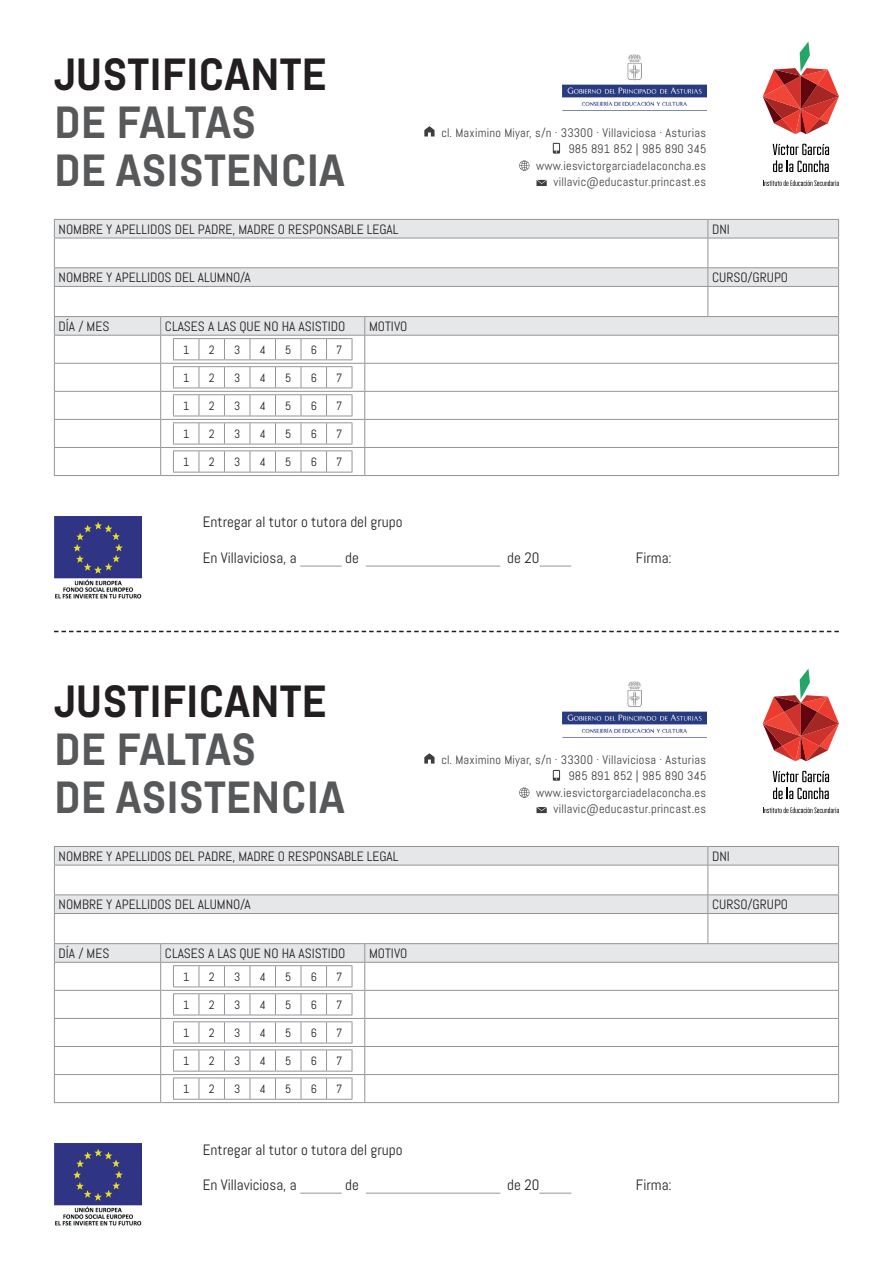
<style>
.page{position:relative;width:893px;height:1263px;background:#fff}
.page>*{position:absolute;margin:0;border:0;box-sizing:border-box;transform-origin:0 0}
.t1{font:700 45px/48px "Abel Pro";color:#57585a}
.t2{font:700 45px "Abel Pro";color:#231f20}
.t3{font:15px "Abel Pro";color:#231f20}
.t4{font:13.5px "Abel Pro";color:#231f20}
.t5{font:12.3px/16.5px "Abel Pro";letter-spacing:.02em;color:#3e3e3f;text-align:right}
.t6{font:12px "Abel Pro";color:#231f20}
</style>
<div class="page">
<svg style="left:54px;top:631px;width:785px;height:1px"></svg>
<img style="left:54px;top:516px;width:87px;height:82px">
<svg style="left:536px;top:180px;width:11px;height:6px"></svg>
<svg style="left:519px;top:160px;width:10px;height:11px"></svg>
<svg style="left:424px;top:126px;width:11px;height:11px"></svg>
<img style="left:562px;top:54px;width:145px;height:53px">
<svg style="left:553px;top:143px;width:7px;height:11px"></svg>
<svg style="left:773px;top:144px;width:56px;height:28px"></svg>
<svg style="left:763px;top:41px;width:76px;height:93px"></svg>
<svg style="left:763px;top:180px;width:76px;height:6px"></svg>
<hr style="left:300px;top:566px;width:42px;height:1px;background:#939598">
<hr style="left:366px;top:566px;width:134px;height:1px;background:#939598">
<hr style="left:540px;top:566px;width:31px;height:1px;background:#939598">
<img style="left:54px;top:1143px;width:87px;height:83px">
<svg style="left:536px;top:807px;width:11px;height:6px"></svg>
<svg style="left:519px;top:787px;width:10px;height:11px"></svg>
<svg style="left:424px;top:753px;width:11px;height:10px"></svg>
<img style="left:562px;top:681px;width:145px;height:53px">
<svg style="left:553px;top:770px;width:7px;height:11px"></svg>
<svg style="left:773px;top:771px;width:56px;height:28px"></svg>
<svg style="left:763px;top:668px;width:76px;height:93px"></svg>
<svg style="left:763px;top:807px;width:76px;height:6px"></svg>
<hr style="left:300px;top:1193px;width:42px;height:1px;background:#939598">
<hr style="left:366px;top:1193px;width:134px;height:1px;background:#939598">
<hr style="left:540px;top:1193px;width:31px;height:1px;background:#939598">
<hr style="left:54px;top:475px;width:107px;height:1px;background:#939598">
<hr style="left:161px;top:475px;width:204px;height:1px;background:#939598">
<hr style="left:365px;top:475px;width:474px;height:1px;background:#939598">
<svg style="left:54px;top:219px;width:785px;height:256px"></svg>
<hr style="left:54px;top:1102px;width:107px;height:1px;background:#939598">
<hr style="left:161px;top:1102px;width:204px;height:1px;background:#939598">
<hr style="left:365px;top:1102px;width:474px;height:1px;background:#939598">
<svg style="left:54px;top:846px;width:785px;height:256px"></svg>
<h1 class="t2" style="left:54px;top:43px;width:274px">JUSTIFICANTE</h1>
<h1 class="t1" style="left:54px;top:99px;width:292px">DE FALTAS<br>DE ASISTENCIA</h1>
<p class="t5" style="left:441px;top:124px;width:267px">cl. Maximino Miyar, s/n · 33300 · Villaviciosa · Asturias<br>985 891 852 | 985 890 345</p>
<p class="t5" style="left:536px;top:157px;width:171px">www.iesvictorgarciadelaconcha.es</p>
<p class="t5" style="left:553px;top:174px;width:154px">villavic@educastur.princast.es</p>
<p class="t4" style="left:59px;top:221px;width:341px">NOMBRE Y APELLIDOS DEL PADRE, MADRE O RESPONSABLE LEGAL</p>
<p class="t4" style="left:712px;top:221px;width:19px">DNI</p>
<p class="t4" style="left:59px;top:269px;width:194px">NOMBRE Y APELLIDOS DEL ALUMNO/A</p>
<p class="t4" style="left:712px;top:269px;width:78px">CURSO/GRUPO</p>
<p class="t4" style="left:59px;top:318px;width:52px">DÍA / MES</p>
<p class="t4" style="left:165px;top:318px;width:182px">CLASES A LAS QUE NO HA ASISTIDO</p>
<p class="t4" style="left:369px;top:318px;width:40px">MOTIVO</p>
<p class="t6" style="left:183px;top:342px;width:8px">1</p>
<p class="t6" style="left:209px;top:342px;width:7px">2</p>
<p class="t6" style="left:234px;top:342px;width:8px">3</p>
<p class="t6" style="left:260px;top:342px;width:8px">4</p>
<p class="t6" style="left:285px;top:342px;width:8px">5</p>
<p class="t6" style="left:311px;top:342px;width:8px">6</p>
<p class="t6" style="left:336px;top:342px;width:8px">7</p>
<p class="t6" style="left:183px;top:370px;width:8px">1</p>
<p class="t6" style="left:209px;top:370px;width:7px">2</p>
<p class="t6" style="left:234px;top:370px;width:8px">3</p>
<p class="t6" style="left:260px;top:370px;width:8px">4</p>
<p class="t6" style="left:285px;top:370px;width:8px">5</p>
<p class="t6" style="left:311px;top:370px;width:8px">6</p>
<p class="t6" style="left:336px;top:370px;width:8px">7</p>
<p class="t6" style="left:183px;top:398px;width:8px">1</p>
<p class="t6" style="left:209px;top:398px;width:7px">2</p>
<p class="t6" style="left:234px;top:398px;width:8px">3</p>
<p class="t6" style="left:260px;top:398px;width:8px">4</p>
<p class="t6" style="left:285px;top:398px;width:8px">5</p>
<p class="t6" style="left:311px;top:398px;width:8px">6</p>
<p class="t6" style="left:336px;top:398px;width:8px">7</p>
<p class="t6" style="left:183px;top:426px;width:8px">1</p>
<p class="t6" style="left:209px;top:426px;width:7px">2</p>
<p class="t6" style="left:234px;top:426px;width:8px">3</p>
<p class="t6" style="left:260px;top:426px;width:8px">4</p>
<p class="t6" style="left:285px;top:426px;width:8px">5</p>
<p class="t6" style="left:311px;top:426px;width:8px">6</p>
<p class="t6" style="left:336px;top:426px;width:8px">7</p>
<p class="t6" style="left:183px;top:454px;width:8px">1</p>
<p class="t6" style="left:209px;top:454px;width:7px">2</p>
<p class="t6" style="left:234px;top:454px;width:8px">3</p>
<p class="t6" style="left:260px;top:454px;width:8px">4</p>
<p class="t6" style="left:285px;top:454px;width:8px">5</p>
<p class="t6" style="left:311px;top:454px;width:8px">6</p>
<p class="t6" style="left:336px;top:454px;width:8px">7</p>
<p class="t3" style="left:203px;top:513px;width:201px">Entregar al tutor o tutora del grupo</p>
<p class="t3" style="left:203px;top:548px;width:96px">En Villaviciosa, a</p>
<p class="t3" style="left:345px;top:548px;width:15px">de</p>
<p class="t3" style="left:507px;top:548px;width:34px">de 20</p>
<p class="t3" style="left:636px;top:548px;width:37px">Firma:</p>
<h1 class="t2" style="left:54px;top:670px;width:274px">JUSTIFICANTE</h1>
<h1 class="t1" style="left:54px;top:726px;width:292px">DE FALTAS<br>DE ASISTENCIA</h1>
<p class="t5" style="left:441px;top:751px;width:267px">cl. Maximino Miyar, s/n · 33300 · Villaviciosa · Asturias<br>985 891 852 | 985 890 345</p>
<p class="t5" style="left:536px;top:784px;width:171px">www.iesvictorgarciadelaconcha.es</p>
<p class="t5" style="left:553px;top:801px;width:154px">villavic@educastur.princast.es</p>
<p class="t4" style="left:59px;top:848px;width:341px">NOMBRE Y APELLIDOS DEL PADRE, MADRE O RESPONSABLE LEGAL</p>
<p class="t4" style="left:712px;top:848px;width:19px">DNI</p>
<p class="t4" style="left:59px;top:896px;width:194px">NOMBRE Y APELLIDOS DEL ALUMNO/A</p>
<p class="t4" style="left:712px;top:896px;width:78px">CURSO/GRUPO</p>
<p class="t4" style="left:59px;top:945px;width:52px">DÍA / MES</p>
<p class="t4" style="left:165px;top:945px;width:182px">CLASES A LAS QUE NO HA ASISTIDO</p>
<p class="t4" style="left:369px;top:945px;width:40px">MOTIVO</p>
<p class="t6" style="left:183px;top:969px;width:8px">1</p>
<p class="t6" style="left:209px;top:969px;width:7px">2</p>
<p class="t6" style="left:234px;top:969px;width:8px">3</p>
<p class="t6" style="left:260px;top:969px;width:8px">4</p>
<p class="t6" style="left:285px;top:969px;width:8px">5</p>
<p class="t6" style="left:311px;top:969px;width:8px">6</p>
<p class="t6" style="left:336px;top:969px;width:8px">7</p>
<p class="t6" style="left:183px;top:997px;width:8px">1</p>
<p class="t6" style="left:209px;top:997px;width:7px">2</p>
<p class="t6" style="left:234px;top:997px;width:8px">3</p>
<p class="t6" style="left:260px;top:997px;width:8px">4</p>
<p class="t6" style="left:285px;top:997px;width:8px">5</p>
<p class="t6" style="left:311px;top:997px;width:8px">6</p>
<p class="t6" style="left:336px;top:997px;width:8px">7</p>
<p class="t6" style="left:183px;top:1025px;width:8px">1</p>
<p class="t6" style="left:209px;top:1025px;width:7px">2</p>
<p class="t6" style="left:234px;top:1025px;width:8px">3</p>
<p class="t6" style="left:260px;top:1025px;width:8px">4</p>
<p class="t6" style="left:285px;top:1025px;width:8px">5</p>
<p class="t6" style="left:311px;top:1025px;width:8px">6</p>
<p class="t6" style="left:336px;top:1025px;width:8px">7</p>
<p class="t6" style="left:183px;top:1053px;width:8px">1</p>
<p class="t6" style="left:209px;top:1053px;width:7px">2</p>
<p class="t6" style="left:234px;top:1053px;width:8px">3</p>
<p class="t6" style="left:260px;top:1053px;width:8px">4</p>
<p class="t6" style="left:285px;top:1053px;width:8px">5</p>
<p class="t6" style="left:311px;top:1053px;width:8px">6</p>
<p class="t6" style="left:336px;top:1053px;width:8px">7</p>
<p class="t6" style="left:183px;top:1081px;width:8px">1</p>
<p class="t6" style="left:209px;top:1081px;width:7px">2</p>
<p class="t6" style="left:234px;top:1081px;width:8px">3</p>
<p class="t6" style="left:260px;top:1081px;width:8px">4</p>
<p class="t6" style="left:285px;top:1081px;width:8px">5</p>
<p class="t6" style="left:311px;top:1081px;width:8px">6</p>
<p class="t6" style="left:336px;top:1081px;width:8px">7</p>
<p class="t3" style="left:203px;top:1140px;width:201px">Entregar al tutor o tutora del grupo</p>
<p class="t3" style="left:203px;top:1175px;width:96px">En Villaviciosa, a</p>
<p class="t3" style="left:345px;top:1175px;width:15px">de</p>
<p class="t3" style="left:507px;top:1175px;width:34px">de 20</p>
<p class="t3" style="left:636px;top:1175px;width:37px">Firma:</p>
</div>
